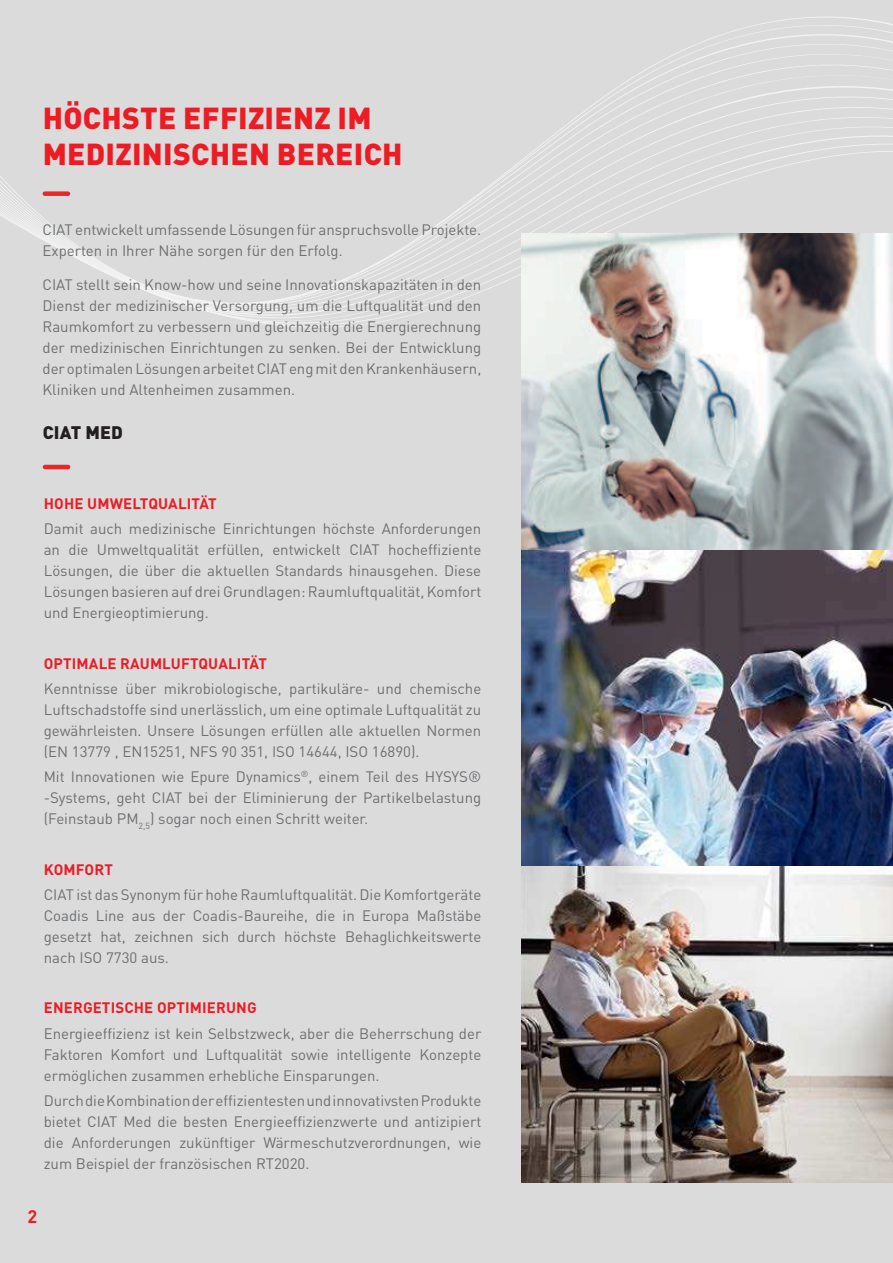
<style>
.page{position:relative;width:893px;height:1263px;background:#dbdbdc}
.page>*{position:absolute;margin:0;border:0;box-sizing:border-box;transform-origin:0 0}
.t1{font:900 30px/36px "DIN Pro";letter-spacing:.01em;color:#ed1c24}
.t2{font:900 18px "DIN Pro";letter-spacing:.01em;color:#231f20}
.t3{font:700 18px "DIN Pro";color:#ed1c24}
.t4{font:15px/21px "DIN Pro";color:#6d6f71;text-align:justify}
.t5{font:700 15px "DIN Pro";letter-spacing:.01em;color:#ed1c24}
</style>
<div class="page">
<svg style="left:0;top:17px;width:893px;height:301px"></svg>
<hr style="left:45px;top:465px;width:23px;height:4px;background:#ee2526">
<div style="left:45px;top:191px;width:23px;height:5px;background:#ee2526"></div>
<img style="left:521px;top:234px;width:372px;height:316px">
<img style="left:521px;top:550px;width:372px;height:316px">
<img style="left:521px;top:866px;width:372px;height:316px">
<h1 class="t1" style="left:43px;top:100px;width:361px">HÖCHSTE EFFIZIENZ IM<br>MEDIZINISCHEN BEREICH</h1>
<p class="t4" style="left:43px;top:220px;width:440px">CIAT entwickelt umfassende Lösungen für anspruchsvolle Projekte.<br>Experten in Ihrer Nähe sorgen für den Erfolg.</p>
<p class="t4" style="left:43px;top:274px;width:440px">CIAT stellt sein Know-how und seine Innovationskapazitäten in den Dienst der medizinischer Versorgung, um die Luftqualität und den Raumkomfort zu verbessern und gleichzeitig die Energierechnung der medizinischen Einrichtungen zu senken. Bei der Entwicklung der optimalen Lösungen arbeitet CIAT eng mit den Krankenhäusern, Kliniken und Altenheimen zusammen.</p>
<p class="t2" style="left:43px;top:422px;width:82px">CIAT MED</p>
<p class="t5" style="left:44px;top:495px;width:174px">HOHE UMWELTQUALITÄT</p>
<p class="t4" style="left:44px;top:519px;width:439px">Damit auch medizinische Einrichtungen höchste Anforderungen an die Umweltqualität erfüllen, entwickelt CIAT hocheffiziente Lösungen, die über die aktuellen Standards hinausgehen. Diese Lösungen basieren auf drei Grundlagen: Raumluftqualität, Komfort und Energieoptimierung.</p>
<p class="t5" style="left:44px;top:655px;width:225px">OPTIMALE RAUMLUFTQUALITÄT</p>
<p class="t4" style="left:44px;top:678px;width:439px">Kenntnisse über mikrobiologische, partikuläre- und chemische Luftschadstoffe sind unerlässlich, um eine optimale Luftqualität zu gewährleisten. Unsere Lösungen erfüllen alle aktuellen Normen (EN 13779 , EN15251, NFS 90 351, ISO 14644, ISO 16890).</p>
<p class="t4" style="left:44px;top:767px;width:439px">Mit Innovationen wie Epure Dynamics<sup>®</sup>, einem Teil des HYSYS® -Systems, geht CIAT bei der Eliminierung der Partikelbelastung (Feinstaub PM<sub>2,5</sub>) sogar noch einen Schritt weiter.</p>
<p class="t5" style="left:44px;top:861px;width:71px">KOMFORT</p>
<p class="t4" style="left:44px;top:884px;width:439px">CIAT ist das Synonym für hohe Raumluftqualität. Die Komfortgeräte Coadis Line aus der Coadis-Baureihe, die in Europa Maßstäbe gesetzt hat, zeichnen sich durch höchste Behaglichkeitswerte nach ISO 7730 aus.</p>
<p class="t5" style="left:44px;top:1000px;width:214px">ENERGETISCHE OPTIMIERUNG</p>
<p class="t4" style="left:44px;top:1023px;width:439px">Energieeffizienz ist kein Selbstzweck, aber die Beherrschung der Faktoren Komfort und Luftqualität sowie intelligente Konzepte ermöglichen zusammen erhebliche Einsparungen.</p>
<p class="t4" style="left:44px;top:1090px;width:439px">Durch die Kombination der effizientesten und innovativsten Produkte bietet CIAT Med die besten Energieeffizienzwerte und antizipiert die Anforderungen zukünftiger Wärmeschutzverordnungen, wie zum Beispiel der französischen RT2020.</p>
<p class="t3" style="left:27px;top:1206px;width:11px">2</p>
</div>
